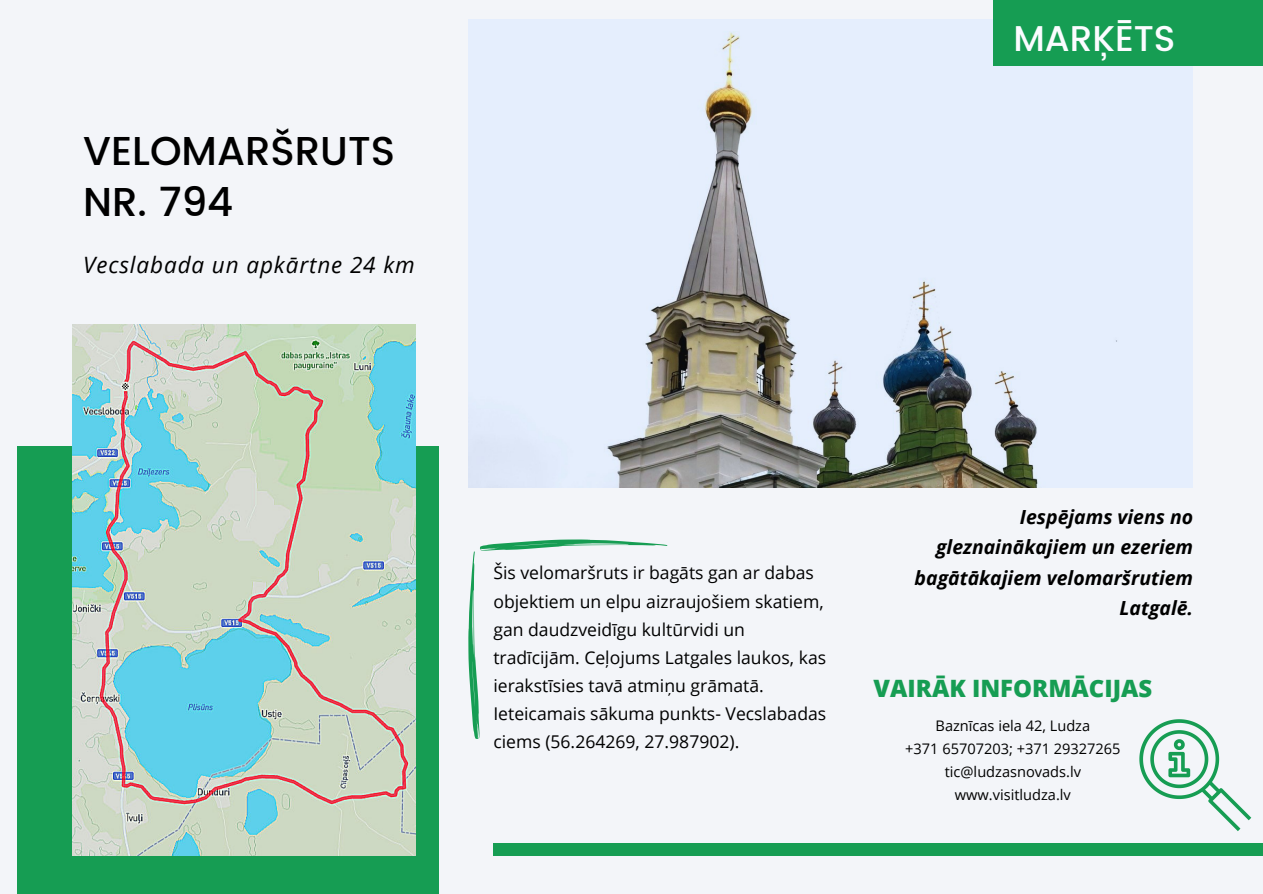
<style>
.page{position:relative;width:1263px;height:894px;background:#fff}
.page>*{position:absolute;margin:0;border:0;box-sizing:border-box;transform-origin:0 0}
.t1{font:500 40.2px/50.6px "Poppins";color:#000}
.t2{font:500 35.7px "Poppins";color:#fbfcff}
.t3{font:800 23.85px "Open Sans";color:#169d53}
.t4{font:italic 22.5px "Open Sans";letter-spacing:.04em;color:#000}
.t5{font:italic 700 19.35px/30.3px "Open Sans";color:#000;text-align:right}
.t6{font:17.55px/28px "Open Sans";color:#000}
.t7{font:14.55px/23px "Open Sans";color:#000;text-align:center}
</style>
<div class="page">
<div style="left:0;top:0;width:1263px;height:893px;background:#f3f5f9"></div>
<div style="left:17px;top:446px;width:422px;height:447px;background:#169d53"></div>
<div style="left:493px;top:842px;width:770px;height:13px;background:#169d53"></div>
<img style="left:73px;top:324px;width:343px;height:531px">
<img style="left:468px;top:19px;width:725px;height:468px">
<div style="left:993px;top:0;width:270px;height:66px;background:#169d53"></div>
<svg style="left:1139px;top:719px;width:112px;height:111px"></svg>
<svg style="left:468px;top:539px;width:200px;height:199px"></svg>
<h1 class="t1" style="left:83px;top:126px;width:313px">VELOMARŠRUTS<br>NR. 794</h1>
<p class="t4" style="left:83px;top:249px;width:333px">Vecslabada un apkārtne 24 km</p>
<h2 class="t2" style="left:1013px;top:12px;width:164px">MARĶĒTS</h2>
<p class="t6" style="left:493px;top:558px;width:334px">Šis velomaršruts ir bagāts gan ar dabas objektiem un elpu aizraujošiem skatiem, gan daudzveidīgu kultūrvidi un tradīcijām. Ceļojums Latgales laukos, kas ierakstīsies tavā atmiņu grāmatā.<br>Ieteicamais sākuma punkts- Vecslabadas ciems (56.264269, 27.987902).</p>
<p class="t5" style="left:915px;top:501px;width:280px">Iespējams viens no gleznainākajiem un ezeriem bagātākajiem velomaršrutiem<br>Latgalē.</p>
<h3 class="t3" style="left:874px;top:670px;width:280px">VAIRĀK INFORMĀCIJAS</h3>
<p class="t7" style="left:905px;top:714px;width:217px">Baznīcas iela 42, Ludza<br>+371 65707203; +371 29327265 tic@ludzasnovads.lv www.visitludza.lv</p>
</div>
